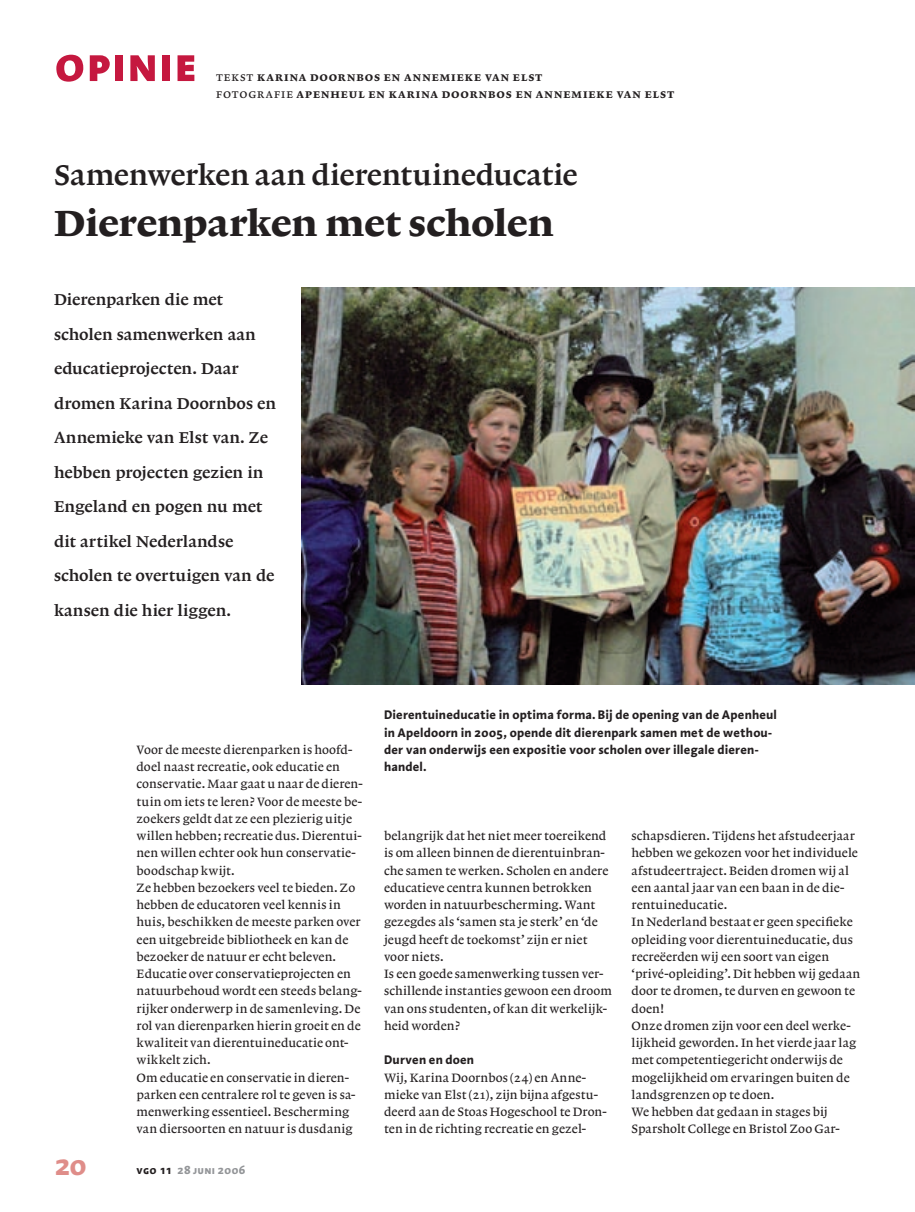
<style>
.page{position:relative;width:915px;height:1212px;background:#fff}
.page>*{position:absolute;margin:0;border:0;box-sizing:border-box;transform-origin:0 0}
.t1{font:700 52.5px "Linotype Aroma SC";letter-spacing:.02em;color:#c5183f}
.t2{font:500 38.25px "Lexicon No 1 Roman E";letter-spacing:-.01em;color:#231f20}
.t3{font:500 30px "Lexicon No 1 Roman C";letter-spacing:-.005em;color:#231f20}
.t4{font:700 30px "Linotype Aroma";color:#df8d89}
.t5{font:500 16.5px/34.5px "Lexicon No 1 Roman C";color:#231f20}
.t6{font:500 12.75px/17.2px "Lexicon No 1 Roman A";letter-spacing:.01em;color:#231f20}
.t7{font:700 12.75px/17.2px "Linotype Aroma";letter-spacing:.01em;color:#231f20}
.t8{font:12.75px/17.2px "Lexicon No 1 Roman D Exp";letter-spacing:.075em;color:#231f20}
.t9{font:700 12px "Linotype Aroma SC";letter-spacing:.025em;color:#939598}
.s1{font-family:"Lexicon No 1 Roman A Exp"}
.s2{color:#231f20}
</style>
<div class="page">
<img style="left:301px;top:287px;width:613px;height:398px">
<h1 class="t1" style="left:54px;top:28px;width:144px">opinie</h1>
<p class="t8" style="left:216px;top:68px;width:459px"><span class="s1">tekst</span> karina doornbos en annemieke van elst<br><span class="s1">fotografie</span> apenheul en karina doornbos en annemieke van elst</p>
<h3 class="t3" style="left:54px;top:158px;width:525px">Samenwerken aan dierentuineducatie</h3>
<h2 class="t2" style="left:54px;top:202px;width:501px">Dierenparken met scholen</h2>
<p class="t5" style="left:54px;top:283px;width:223px">Dierenparken die met scholen samenwerken aan educatieprojecten. Daar dromen Karina Doornbos en<br>Annemieke van Elst van. Ze hebben projecten gezien in<br>Engeland en pogen nu met dit artikel Nederlandse scholen te overtuigen van de kansen die hier liggen.</p>
<p class="t6" style="left:136px;top:741px;width:227px">Voor de meeste dierenparken is hoofd&shy;doel naast recreatie, ook educatie en conservatie. Maar gaat u naar de dieren&shy;tuin om iets te leren? Voor de meeste be&shy;zoekers geldt dat ze een plezierig uitje willen hebben; recreatie dus. Dierentui&shy;nen willen echter ook hun conservatie&shy;boodschap kwijt.<br>Ze hebben bezoekers veel te bieden. Zo hebben de educatoren veel kennis in huis, beschikken de meeste parken over een uitgebreide bibliotheek en kan de bezoeker de natuur er echt beleven.<br>Educatie over conservatieprojecten en natuurbehoud wordt een steeds belang&shy;rijker onderwerp in de samenleving. De rol van dierenparken hierin groeit en de kwaliteit van dierentuineducatie ont&shy;wikkelt zich.<br>Om educatie en conservatie in dieren&shy;parken een centralere rol te geven is sa&shy;menwerking essentieel. Bescherming van diersoorten en natuur is dusdanig</p>
<h3 class="t4" style="left:54px;top:1144px;width:34px">20</h3>
<p class="t9" style="left:136px;top:1162px;width:110px"><span class="s2">vgo 11</span> 28 juni 2006</p>
<p class="t7" style="left:384px;top:706px;width:394px">Dierentuineducatie in optima forma. Bij de opening van de Apenheul in Apeldoorn in 2005, opende dit dierenpark samen met de wethou&shy;der van onderwijs een expositie voor scholen over illegale dieren&shy;handel.</p>
<p class="t6" style="left:384px;top:827px;width:229px">belangrijk dat het niet meer toereikend is om alleen binnen de dierentuinbran&shy;che samen te werken. Scholen en andere educatieve centra kunnen betrokken worden in natuurbescherming. Want gezegdes als ‘samen sta je sterk’ en ‘de jeugd heeft de toekomst’ zijn er niet voor niets.<br>Is een goede samenwerking tussen ver&shy;schillende instanties gewoon een droom van ons studenten, of kan dit werkelijk&shy;heid worden?</p>
<p class="t7" style="left:384px;top:1051px;width:92px">Durven en doen</p>
<p class="t6" style="left:384px;top:1069px;width:224px">Wij, Karina Doornbos (24) en Anne&shy;mieke van Elst (21), zijn bijna afgestu&shy;deerd aan de Stoas Hogeschool te Dron&shy;ten in de richting recreatie en gezel-</p>
<p class="t6" style="left:631px;top:827px;width:230px">schapsdieren. Tijdens het afstudeerjaar hebben we gekozen voor het individuele afstudeertraject. Beiden dromen wij al een aantal jaar van een baan in de die&shy;rentuineducatie.<br>In Nederland bestaat er geen specifieke opleiding voor dierentuineducatie, dus recreëerden wij een soort van eigen ‘privé-opleiding’. Dit hebben wij gedaan door te dromen, te durven en gewoon te doen!<br>Onze dromen zijn voor een deel werke&shy;lijkheid geworden. In het vierde jaar lag met competentiegericht onderwijs de mogelijkheid om ervaringen buiten de landsgrenzen op te doen.<br>We hebben dat gedaan in stages bij Sparsholt College en Bristol Zoo Gar-</p>
</div>
